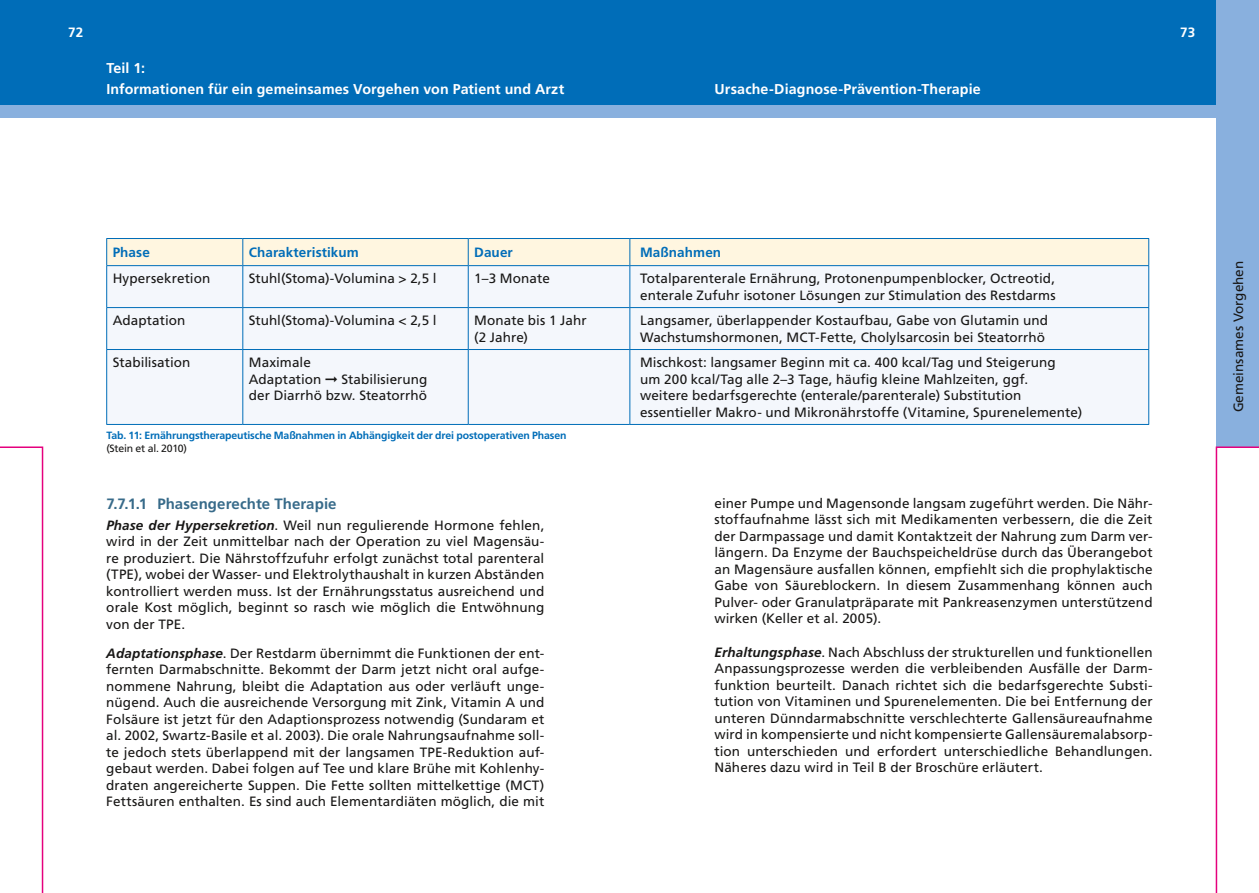
<style>
.page{position:relative;width:1259px;height:893px;background:#fff}
.page>*{position:absolute;margin:0;border:0;box-sizing:border-box;transform-origin:0 0}
.t1{font:700 15px "Frutiger LT Std";letter-spacing:.005em;color:#386b8a}
.t2{font:700 14.25px/21px "Frutiger LT Std";letter-spacing:.01em;color:#fff}
.t3{font:13.5px/16.5px "Frutiger LT Std";letter-spacing:.005em;color:#181716}
.t4{font:700 13.5px "Frutiger LT Std";letter-spacing:.005em;color:#006db8}
.t5{font:700 13.5px "Frutiger LT Std";color:#fff}
.t6{font:700 10.5px "Frutiger LT Std";letter-spacing:-.01em;color:#006db8}
.t7{font:10.5px "Frutiger LT Std";letter-spacing:-.02em;color:#181716}
.s1{font-weight:700;font-style:italic}
</style>
<div class="page">
<div style="left:617px;top:0;width:642px;height:106px;background:#006db8"></div>
<div style="left:617px;top:105px;width:642px;height:13px;background:#89b0de"></div>
<div style="left:1216px;top:0;width:43px;height:446px;background:#89b0de"></div>
<svg style="left:1215px;top:446px;width:44px;height:447px"></svg>
<div style="left:0;top:0;width:642px;height:106px;background:#006db8"></div>
<div style="left:0;top:105px;width:642px;height:13px;background:#89b0de"></div>
<svg style="left:0;top:446px;width:43px;height:447px"></svg>
<div style="left:107px;top:266px;width:1041px;height:158px;background:#f4f7fc"></div>
<hr style="left:106px;top:266px;width:1px;height:41px;background:#006db8">
<hr style="left:106px;top:307px;width:137px;height:1px;background:#006db8">
<hr style="left:106px;top:308px;width:1px;height:41px;background:#006db8">
<hr style="left:106px;top:349px;width:137px;height:1px;background:#006db8">
<hr style="left:106px;top:350px;width:1px;height:74px;background:#006db8">
<hr style="left:106px;top:424px;width:137px;height:1px;background:#006db8">
<div style="left:106px;top:238px;width:1043px;height:28px;background:#fff6e0"></div>
<hr style="left:243px;top:265px;width:225px;height:1px;background:#006db8">
<hr style="left:242px;top:266px;width:1px;height:41px;background:#006db8">
<hr style="left:468px;top:265px;width:162px;height:1px;background:#006db8">
<hr style="left:468px;top:266px;width:1px;height:41px;background:#006db8">
<hr style="left:630px;top:265px;width:519px;height:1px;background:#006db8">
<hr style="left:629px;top:266px;width:1px;height:41px;background:#006db8">
<hr style="left:1148px;top:266px;width:1px;height:41px;background:#006db8">
<hr style="left:242px;top:308px;width:1px;height:41px;background:#006db8">
<hr style="left:468px;top:308px;width:1px;height:41px;background:#006db8">
<hr style="left:629px;top:308px;width:1px;height:41px;background:#006db8">
<hr style="left:1148px;top:308px;width:1px;height:41px;background:#006db8">
<hr style="left:242px;top:350px;width:1px;height:74px;background:#006db8">
<hr style="left:468px;top:350px;width:1px;height:74px;background:#006db8">
<hr style="left:629px;top:350px;width:1px;height:74px;background:#006db8">
<hr style="left:1148px;top:350px;width:1px;height:74px;background:#006db8">
<hr style="left:243px;top:307px;width:225px;height:1px;background:#006db8">
<hr style="left:468px;top:307px;width:162px;height:1px;background:#006db8">
<hr style="left:630px;top:307px;width:519px;height:1px;background:#006db8">
<hr style="left:243px;top:349px;width:225px;height:1px;background:#006db8">
<hr style="left:468px;top:349px;width:162px;height:1px;background:#006db8">
<hr style="left:630px;top:349px;width:519px;height:1px;background:#006db8">
<hr style="left:243px;top:424px;width:225px;height:1px;background:#006db8">
<hr style="left:468px;top:424px;width:162px;height:1px;background:#006db8">
<hr style="left:630px;top:424px;width:519px;height:1px;background:#006db8">
<p class="t5" style="left:68px;top:25px;width:17px">72</p>
<p class="t2" style="left:106px;top:57px;width:459px">Teil 1:<br>Informationen für ein gemeinsames Vorgehen von Patient und Arzt</p>
<p class="t2" style="left:714px;top:78px;width:268px">Ursache-Diagnose-Prävention-Therapie</p>
<p class="t5" style="left:1180px;top:25px;width:17px">73</p>
<p class="t4" style="left:113px;top:244px;width:39px">Phase</p>
<p class="t4" style="left:249px;top:244px;width:111px">Charakteristikum</p>
<p class="t4" style="left:474px;top:244px;width:40px">Dauer</p>
<p class="t4" style="left:640px;top:244px;width:83px">Maßnahmen</p>
<p class="t3" style="left:113px;top:271px;width:99px">Hypersekretion</p>
<p class="t3" style="left:249px;top:271px;width:189px">Stuhl(Stoma)-Volumina &gt; 2,5 l</p>
<p class="t3" style="left:474px;top:271px;width:77px">1–3 Monate</p>
<p class="t3" style="left:640px;top:271px;width:417px">Totalparenterale Ernährung, Protonenpumpenblocker, Octreotid, enterale Zufuhr isotoner Lösungen zur Stimulation des Restdarms</p>
<p class="t3" style="left:113px;top:312px;width:74px">Adaptation</p>
<p class="t3" style="left:249px;top:312px;width:189px">Stuhl(Stoma)-Volumina &lt; 2,5 l</p>
<p class="t3" style="left:474px;top:312px;width:114px">Monate bis 1 Jahr (2 Jahre)</p>
<p class="t3" style="left:640px;top:312px;width:409px">Langsamer, überlappender Kostaufbau, Gabe von Glutamin und<br>Wachstumshormonen, MCT-Fette, Cholylsarcosin bei Steatorrhö</p>
<p class="t3" style="left:113px;top:354px;width:79px">Stabilisation</p>
<p class="t3" style="left:249px;top:354px;width:180px">Maximale<br>Adaptation ➞ Stabilisierung der Diarrhö bzw. Steatorrhö</p>
<p class="t3" style="left:640px;top:354px;width:443px">Mischkost: langsamer Beginn mit ca. 400 kcal/Tag und Steigerung<br>um 200 kcal/Tag alle 2–3 Tage, häufig kleine Mahlzeiten, ggf.<br>weitere bedarfsgerechte (enterale/parenterale) Substitution essentieller Makro- und Mikronährstoffe (Vitamine, Spurenelemente)</p>
<p class="t6" style="left:106px;top:429px;width:462px">Tab. 11: Ernährungstherapeutische Maßnahmen in Abhängigkeit der drei postoperativen Phasen</p>
<p class="t7" style="left:106px;top:442px;width:82px">(Stein et al. 2010)</p>
<p class="t1" style="left:106px;top:495px;width:232px">7.7.1.1 Phasengerechte Therapie</p>
<p class="t3" style="left:106px;top:517px;width:439px;text-align:justify"><span class="s1">Phase der Hypersekretion</span>. Weil nun regulierende Hormone fehlen, wird in der Zeit unmittelbar nach der Operation zu viel Magensäu&shy;re produziert. Die Nährstoffzufuhr erfolgt zunächst total parenteral (TPE), wobei der Wasser- und Elektrolythaushalt in kurzen Abständen kontrolliert werden muss. Ist der Ernährungsstatus ausreichend und orale Kost möglich, beginnt so rasch wie möglich die Entwöhnung von der TPE.</p>
<p class="t3" style="left:106px;top:645px;width:439px;text-align:justify"><span class="s1">Adaptationsphase</span>. Der Restdarm übernimmt die Funktionen der ent&shy;fernten Darmabschnitte. Bekommt der Darm jetzt nicht oral aufge&shy;nommene Nahrung, bleibt die Adaptation aus oder verläuft unge&shy;nügend. Auch die ausreichende Versorgung mit Zink, Vitamin A und Folsäure ist jetzt für den Adaptionsprozess notwendig (Sundaram et al. 2002, Swartz-Basile et al. 2003). Die orale Nahrungsaufnahme soll&shy;te jedoch stets überlappend mit der langsamen TPE-Reduktion auf&shy;gebaut werden. Dabei folgen auf Tee und klare Brühe mit Kohlenhy&shy;draten angereicherte Suppen. Die Fette sollten mittelkettige (MCT)<br>Fettsäuren enthalten. Es sind auch Elementardiäten möglich, die mit</p>
<p class="t3" style="left:714px;top:495px;width:439px;text-align:justify">einer Pumpe und Magensonde langsam zugeführt werden. Die Nähr&shy;stoffaufnahme lässt sich mit Medikamenten verbessern, die die Zeit der Darmpassage und damit Kontaktzeit der Nahrung zum Darm ver&shy;längern. Da Enzyme der Bauchspeicheldrüse durch das Überangebot an Magensäure ausfallen können, empfiehlt sich die prophylaktische Gabe von Säureblockern. In diesem Zusammenhang können auch Pulver- oder Granulatpräparate mit Pankreasenzymen unterstützend wirken (Keller et al. 2005).</p>
<p class="t3" style="left:714px;top:644px;width:439px;text-align:justify"><span class="s1">Erhaltungsphase</span>. Nach Abschluss der strukturellen und funktionellen Anpassungsprozesse werden die verbleibenden Ausfälle der Darm&shy;funktion beurteilt. Danach richtet sich die bedarfsgerechte Substi&shy;tution von Vitaminen und Spurenelementen. Die bei Entfernung der unteren Dünndarmabschnitte verschlechterte Gallensäureaufnahme wird in kompensierte und nicht kompensierte Gallensäuremalabsorp&shy;tion unterschieden und erfordert unterschiedliche Behandlungen.<br>Näheres dazu wird in Teil B der Broschüre erläutert.</p>
<p class="t3" style="left:1230px;top:412px;width:153px;rotate:-90deg">Gemeinsames Vorgehen</p>
</div>
